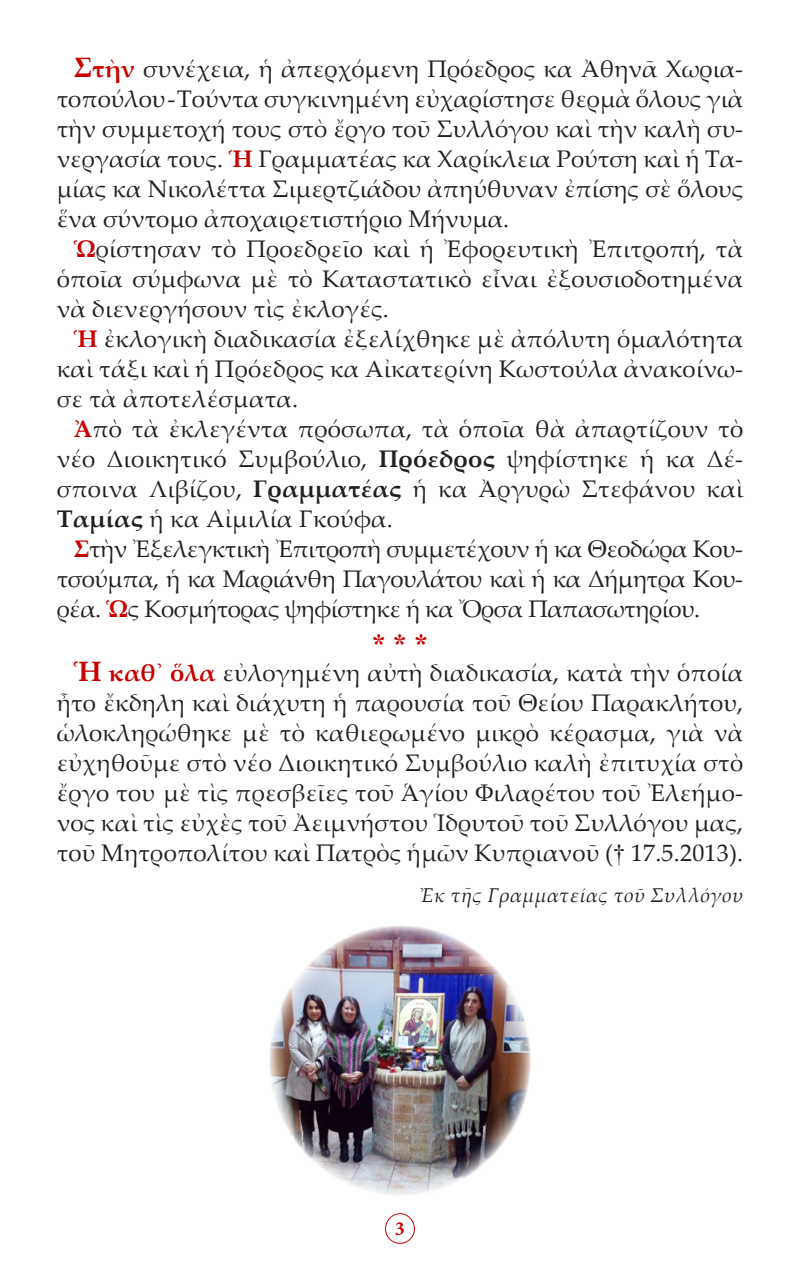
<style>
.page{position:relative;width:800px;height:1270px;background:#fff}
.page>*{position:absolute;margin:0;border:0;box-sizing:border-box;transform-origin:0 0}
.Asteriskoi{font:28px "CTOS New Times Bold Test 1";color:#c80000}
.t1{font:24px/30px "Palatino Linotype";letter-spacing:.01em;color:#231f20;text-align:justify}
.t2{font:italic 20px "Palatino Linotype";letter-spacing:.01em;color:#231f20}
.t3{font:700 20px "Minion Pro";color:#c80000}
.s1{font-weight:700;font-size:28px;color:#c80000}
.s2{font-weight:700;color:#c80000}
.s3{font-weight:700}
.s4{font-family:"CTOS New Times Roman Test 1"}
</style>
<div class="page">
<div style="left:385px;top:1213px;width:30px;height:31px;border:1px solid #c80000;border-radius:50%"></div>
<img style="left:269px;top:925px;width:262px;height:270px">
<p class="t1" style="left:57px;top:53px;width:688px;text-indent:17px"><span class="s1">Σ</span><span class="s2">τὴν</span> συνέχεια, ἡ ἀπερχόμενη Πρόεδρος κα Ἀθηνᾶ Χωρια&shy;τοπούλου-Τούντα συγκινημένη εὐχαρίστησε θερμὰ ὅλους γιὰ τὴν συμμετοχή τους στὸ ἔργο τοῦ Συλλόγου καὶ τὴν καλὴ συ&shy;νεργασία τους. <span class="s2">Ἡ</span> Γραμματέας κα Χαρίκλεια Ρούτση καὶ ἡ Τα&shy;μίας κα Νικολέττα Σιμερτζιάδου ἀπηύθυναν ἐπίσης σὲ ὅλους ἕνα σύντομο ἀποχαιρετιστήριο Μήνυμα.</p>
<p class="t1" style="left:57px;top:233px;width:688px;text-indent:17px"><span class="s2">Ὡ</span>ρίστησαν τὸ Προεδρεῖο καὶ ἡ Ἐφορευτικὴ Ἐπιτροπή, τὰ ὁποῖα σύμφωνα μὲ τὸ Καταστατικὸ εἶναι ἐξουσιοδοτημένα νὰ διενεργήσουν τὶς ἐκλογές.</p>
<p class="t1" style="left:57px;top:323px;width:688px;text-indent:17px"><span class="s2">Ἡ</span> ἐκλογικὴ διαδικασία ἐξελίχθηκε μὲ ἀπόλυτη ὁμαλότητα καὶ τάξι καὶ ἡ Πρόεδρος κα Αἰκατερίνη Κωστούλα ἀνακοίνω&shy;σε τὰ ἀποτελέσματα.</p>
<p class="t1" style="left:57px;top:413px;width:688px;text-indent:17px"><span class="s2">Ἀ</span>πὸ τὰ ἐκλεγέντα πρόσωπα, τὰ ὁποῖα θὰ ἀπαρτίζουν τὸ νέο Διοικητικό Συμβούλιο, <span class="s3">Πρόεδρος</span> ψηφίστηκε ἡ κα Δέ&shy;σποινα Λιβίζου, <span class="s3">Γραμματέας</span> ἡ κα Ἀργυρὼ Στεφάνου καὶ <span class="s3">Ταμίας</span> ἡ κα Αἰμιλία Γκούφα.</p>
<p class="t1" style="left:57px;top:533px;width:688px;text-indent:17px"><span class="s2">Σ</span>τὴν Ἐξελεγκτικὴ Ἐπιτροπὴ συμμετέχουν ἡ κα Θεοδώρα Κου&shy;τσούμπα, ἡ κα Μαριάνθη Παγουλάτου καὶ ἡ κα Δήμητρα Κου&shy;ρέα. <span class="s2">Ὡ</span>ς Κοσμήτορας ψηφίστηκε ἡ κα Ὄρσα Παπασωτηρίου.</p>
<p class="Asteriskoi" style="left:372px;top:628px;width:57px">* * *</p>
<p class="t1" style="left:57px;top:657px;width:688px;text-indent:17px"><span class="s1">Ἡ</span> <span class="s2">καθ᾿ ὅλα</span> εὐλογημένη αὐτὴ διαδικασία, κατὰ τὴν ὁποία ἦτο ἔκδηλη καὶ διάχυτη ἡ παρουσία τοῦ Θείου Παρακλήτου, ὡλοκληρώθηκε μὲ τὸ καθιερωμένο μικρὸ κέρασμα, γιὰ νὰ εὐχηθοῦμε στὸ νέο Διοικητικό Συμβούλιο καλὴ ἐπιτυχία στὸ ἔργο του μὲ τὶς πρεσβεῖες τοῦ Ἁγίου Φιλαρέτου τοῦ Ἐλεήμο&shy;νος καὶ τὶς εὐχὲς τοῦ Ἀειμνήστου Ἱδρυτοῦ τοῦ Συλλόγου μας, τοῦ Μητροπολίτου καὶ Πατρὸς ἡμῶν Κυπριανοῦ (<span class="s4">†</span> 17.5.2013).</p>
<p class="t2" style="left:421px;top:881px;width:324px">Ἐκ τῆς Γραμματείας τοῦ Συλλόγου</p>
<p class="t3" style="left:395px;top:1215px;width:11px">3</p>
</div>
